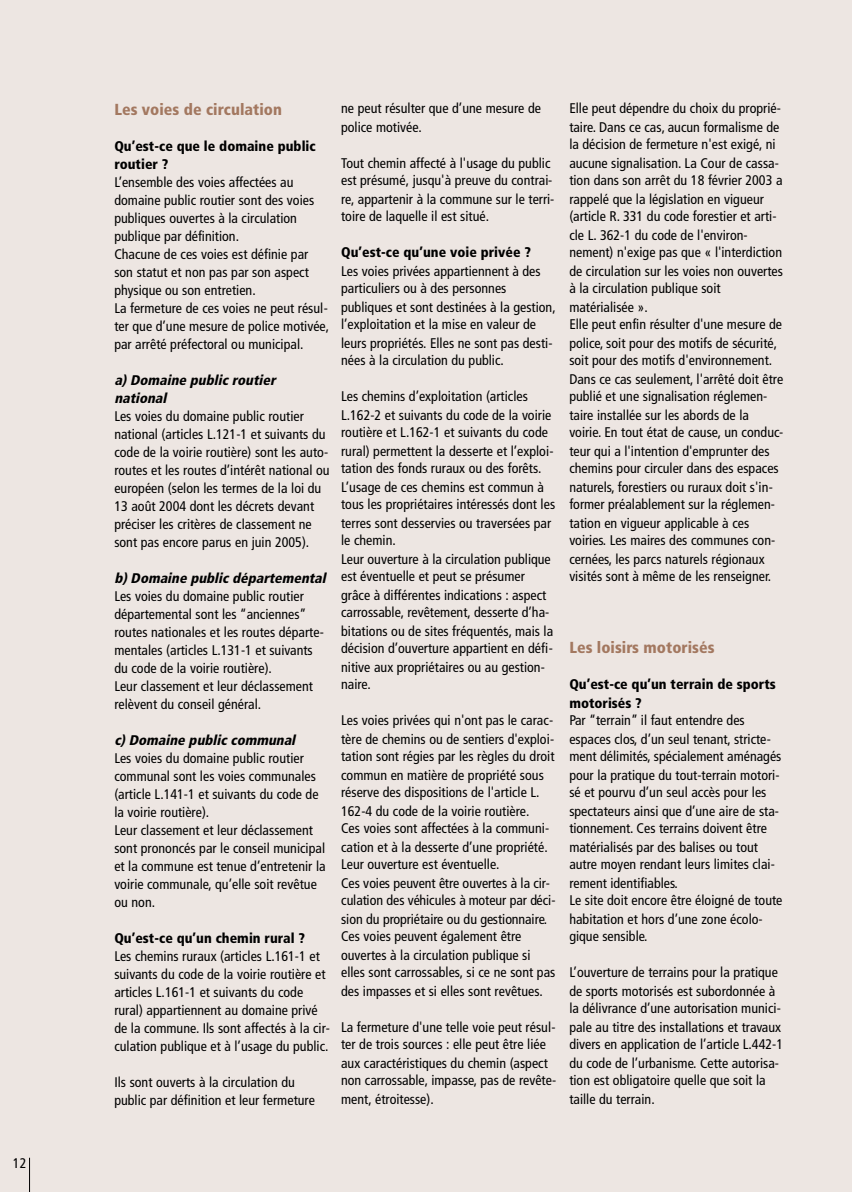
<style>
.page{position:relative;width:852px;height:1192px;background:#fff}
.page>*{position:absolute;margin:0;border:0;box-sizing:border-box;transform-origin:0 0}
.t1{font:900 condensed 16px "Frutiger";color:#a37860}
.t2{font:condensed 14px/18px "Frutiger";color:#000}
.t3{font:900 condensed 14px/18.2px "Frutiger";color:#000}
.t4{font:italic 900 condensed 14px/17.8px "Frutiger";color:#000}
</style>
<div class="page">
<div style="left:0;top:0;width:851px;height:1192px;background:#ede6e2"></div>
<hr style="left:29px;top:1158px;width:1px;height:34px;background:#000">
<p class="t2" style="left:13px;top:1155px;width:15px">12</p>
<p class="t1" style="left:114px;top:103px;width:169px">Les voies de circulation</p>
<p class="t3" style="left:114px;top:138px;width:203px">Qu’est-ce que le domaine public routier ?</p>
<p class="t2" style="left:114px;top:174px;width:216px">L’ensemble des voies affectées au domaine public routier sont des voies publiques ouvertes à la circulation publique par définition.<br>Chacune de ces voies est définie par son statut et non pas par son aspect physique ou son entretien.<br>La fermeture de ces voies ne peut résul&shy;ter que d’une mesure de police motivée, par arrêté préfectoral ou municipal.</p>
<p class="t4" style="left:114px;top:372px;width:165px">a) Domaine public routier national</p>
<p class="t2" style="left:114px;top:408px;width:217px">Les voies du domaine public routier national (articles L.121-1 et suivants du code de la voirie routière) sont les auto&shy;routes et les routes d’intérêt national ou européen (selon les termes de la loi du 13 août 2004 dont les décrets devant préciser les critères de classement ne sont pas encore parus en juin 2005).</p>
<p class="t4" style="left:114px;top:570px;width:216px">b) Domaine public départemental</p>
<p class="t2" style="left:114px;top:588px;width:211px">Les voies du domaine public routier départemental sont les “anciennes” routes nationales et les routes départe&shy;mentales (articles L.131-1 et suivants du code de la voirie routière).<br>Leur classement et leur déclassement relèvent du conseil général.</p>
<p class="t4" style="left:114px;top:732px;width:185px">c) Domaine public communal</p>
<p class="t2" style="left:114px;top:750px;width:213px">Les voies du domaine public routier communal sont les voies communales (article L.141-1 et suivants du code de la voirie routière).<br>Leur classement et leur déclassement sont prononcés par le conseil municipal et la commune est tenue d’entretenir la voirie communale, qu’elle soit revêtue ou non.</p>
<p class="t3" style="left:114px;top:930px;width:192px">Qu’est-ce qu’un chemin rural ?</p>
<p class="t2" style="left:114px;top:948px;width:217px">Les chemins ruraux (articles L.161-1 et suivants du code de la voirie routière et articles L.161-1 et suivants du code rural) appartiennent au domaine privé de la commune. Ils sont affectés à la cir&shy;culation publique et à l’usage du public.</p>
<p class="t2" style="left:114px;top:1074px;width:202px">Ils sont ouverts à la circulation du public par définition et leur fermeture</p>
<p class="t2" style="left:341px;top:100px;width:201px">ne peut résulter que d’une mesure de police motivée.</p>
<p class="t2" style="left:341px;top:155px;width:214px">Tout chemin affecté à l'usage du public est présumé, jusqu'à preuve du contrai&shy;re, appartenir à la commune sur le terri&shy;toire de laquelle il est situé.</p>
<p class="t3" style="left:341px;top:244px;width:191px">Qu’est-ce qu’une voie privée ?</p>
<p class="t2" style="left:341px;top:263px;width:216px">Les voies privées appartiennent à des particuliers ou à des personnes publiques et sont destinées à la gestion, l’exploitation et la mise en valeur de leurs propriétés. Elles ne sont pas desti&shy;nées à la circulation du public.</p>
<p class="t2" style="left:341px;top:389px;width:215px">Les chemins d’exploitation (articles L.162-2 et suivants du code de la voirie routière et L.162-1 et suivants du code rural) permettent la desserte et l’exploi&shy;tation des fonds ruraux ou des forêts.<br>L’usage de ces chemins est commun à tous les propriétaires intéressés dont les terres sont desservies ou traversées par le chemin.<br>Leur ouverture à la circulation publique est éventuelle et peut se présumer grâce à différentes indications : aspect carrossable, revêtement, desserte d’ha&shy;bitations ou de sites fréquentés, mais la décision d’ouverture appartient en défi&shy;nitive aux propriétaires ou au gestion&shy;naire.</p>
<p class="t2" style="left:341px;top:713px;width:216px">Les voies privées qui n'ont pas le carac&shy;tère de chemins ou de sentiers d'exploi&shy;tation sont régies par les règles du droit commun en matière de propriété sous réserve des dispositions de l'article L.<br>162-4 du code de la voirie routière.<br>Ces voies sont affectées à la communi&shy;cation et à la desserte d’une propriété.<br>Leur ouverture est éventuelle.<br>Ces voies peuvent être ouvertes à la cir&shy;culation des véhicules à moteur par déci&shy;sion du propriétaire ou du gestionnaire.<br>Ces voies peuvent également être ouvertes à la circulation publique si elles sont carrossables, si ce ne sont pas des impasses et si elles sont revêtues.</p>
<p class="t2" style="left:341px;top:1019px;width:216px">La fermeture d'une telle voie peut résul&shy;ter de trois sources : elle peut être liée aux caractéristiques du chemin (aspect non carrossable, impasse, pas de revête&shy;ment, étroitesse).</p>
<p class="t2" style="left:569px;top:101px;width:215px">Elle peut dépendre du choix du proprié&shy;taire. Dans ce cas, aucun formalisme de la décision de fermeture n'est exigé, ni aucune signalisation. La Cour de cassa&shy;tion dans son arrêt du 18 février 2003 a rappelé que la législation en vigueur (article R. 331 du code forestier et arti&shy;cle L. 362-1 du code de l'environ&shy;nement) n'exige pas que « l'interdiction de circulation sur les voies non ouvertes à la circulation publique soit matérialisée ».<br>Elle peut enfin résulter d'une mesure de police, soit pour des motifs de sécurité, soit pour des motifs d'environnement.<br>Dans ce cas seulement, l'arrêté doit être publié et une signalisation réglemen&shy;taire installée sur les abords de la voirie. En tout état de cause, un conduc&shy;teur qui a l'intention d'emprunter des chemins pour circuler dans des espaces naturels, forestiers ou ruraux doit s'in&shy;former préalablement sur la réglemen&shy;tation en vigueur applicable à ces voiries. Les maires des communes con&shy;cernées, les parcs naturels régionaux visités sont à même de les renseigner.</p>
<p class="t1" style="left:569px;top:641px;width:147px">Les loisirs motorisés</p>
<p class="t3" style="left:569px;top:676px;width:208px">Qu’est-ce qu’un terrain de sports motorisés ?</p>
<p class="t2" style="left:569px;top:713px;width:214px">Par “terrain” il faut entendre des espaces clos, d’un seul tenant, stricte&shy;ment délimités, spécialement aménagés pour la pratique du tout-terrain motori&shy;sé et pourvu d’un seul accès pour les spectateurs ainsi que d’une aire de sta&shy;tionnement. Ces terrains doivent être matérialisés par des balises ou tout autre moyen rendant leurs limites clai&shy;rement identifiables.<br>Le site doit encore être éloigné de toute habitation et hors d’une zone écolo&shy;gique sensible.</p>
<p class="t2" style="left:569px;top:965px;width:215px">L’ouverture de terrains pour la pratique de sports motorisés est subordonnée à la délivrance d’une autorisation munici&shy;pale au titre des installations et travaux divers en application de l’article L.442-1 du code de l’urbanisme. Cette autorisa&shy;tion est obligatoire quelle que soit la taille du terrain.</p>
</div>
